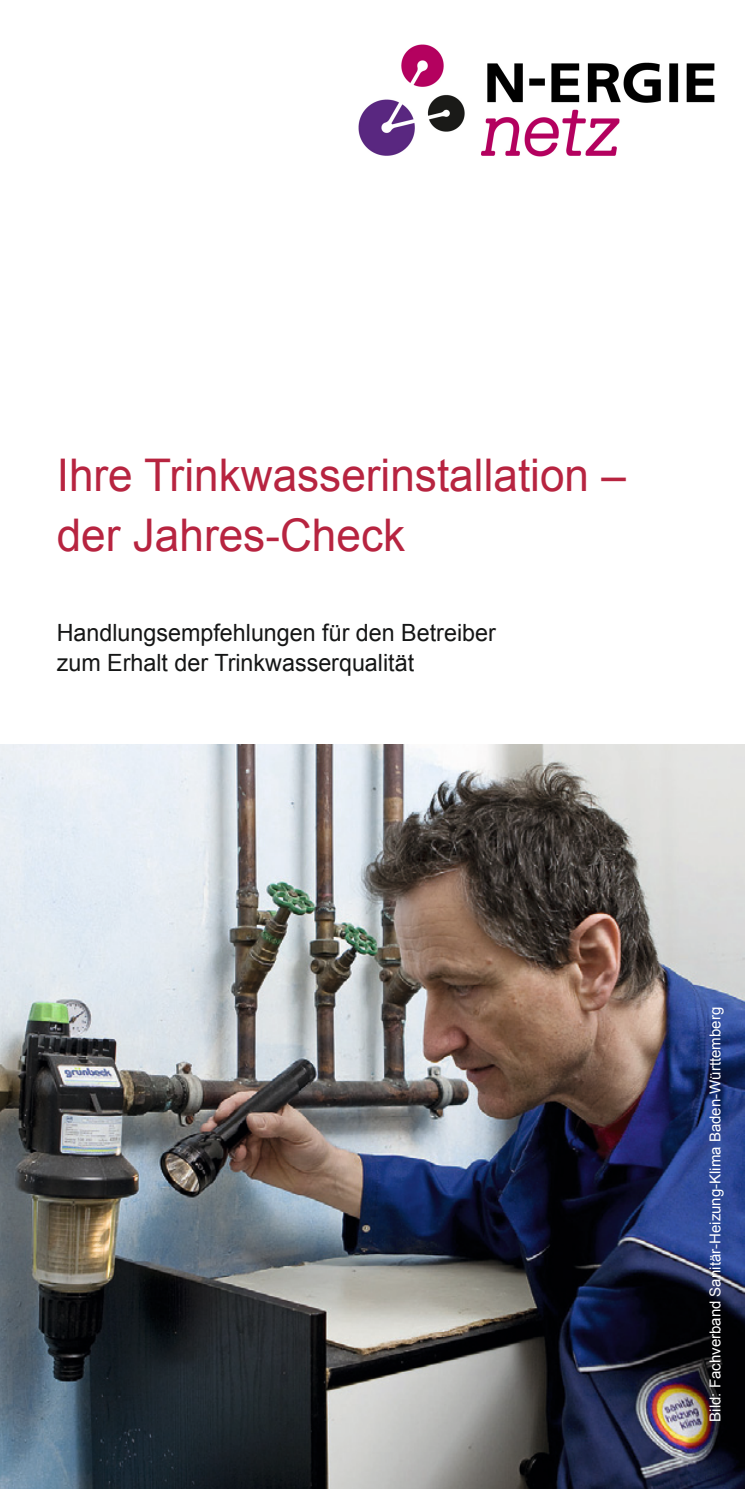
<style>
.page{position:relative;width:745px;height:1489px;background:#fff}
.page>*{position:absolute;margin:0;border:0;box-sizing:border-box;transform-origin:0 0}
.t1{font:45px "Arial";color:#b72440}
.t2{font:23.75px "Arial";color:#151616}
.Bildunterschriften_7{font:15px "Arial";color:#fff}
</style>
<div class="page">
<img style="left:0;top:744px;width:744px;height:744px">
<img style="left:358px;top:44px;width:355px;height:112px">
<p class="t1" style="left:57px;top:446px;width:570px">Ihre Trinkwasserinstallation –</p>
<p class="t1" style="left:57px;top:506px;width:349px">der Jahres-Check</p>
<p class="t2" style="left:57px;top:617px;width:440px">Handlungsempfehlungen für den Betreiber</p>
<p class="t2" style="left:57px;top:647px;width:358px">zum Erhalt der Trinkwasserqualität</p>
<p class="Bildunterschriften_7" style="left:704px;top:1421px;width:416px;rotate:-90deg">Bild: Fachverband Sanitär-Heizung-Klima Baden-Württemberg</p>
</div>
